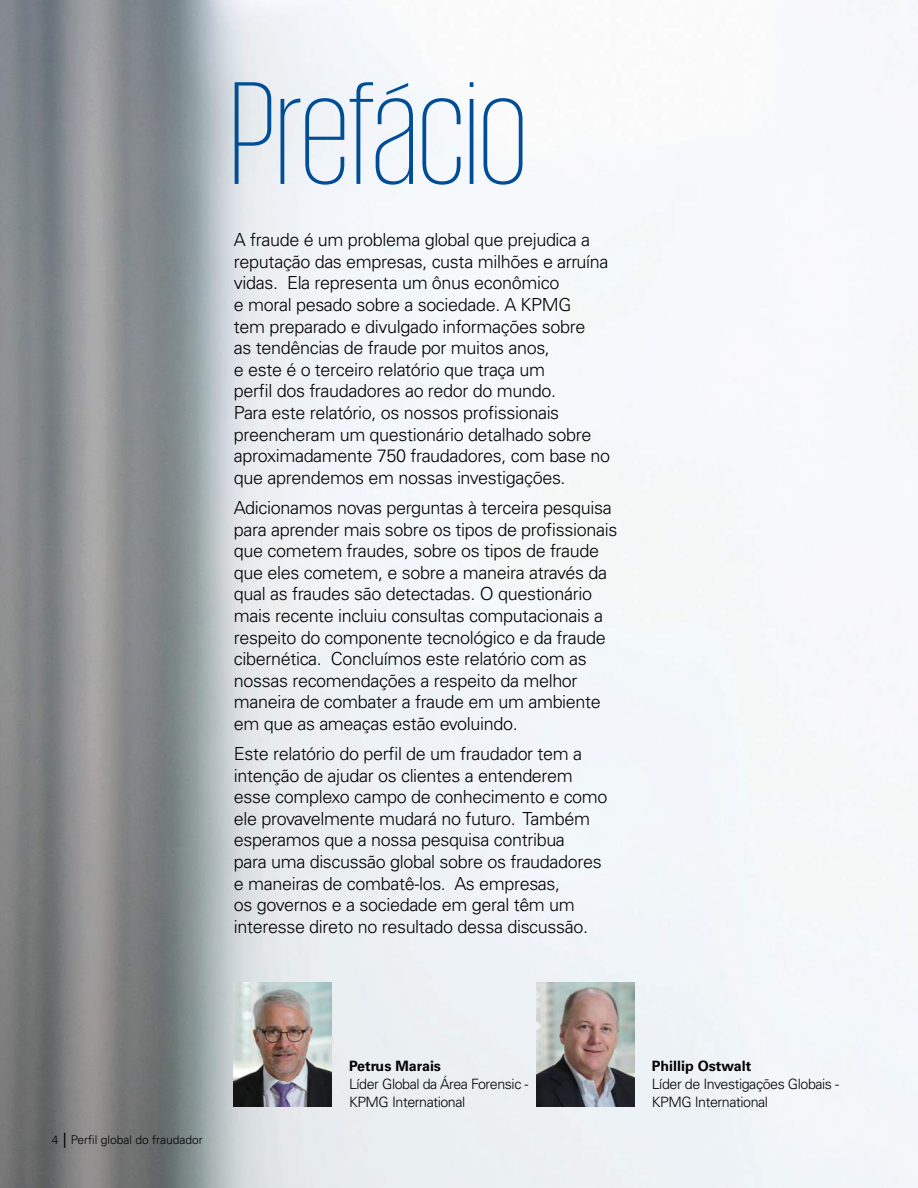
<style>
.page{position:relative;width:918px;height:1188px;background:#fff}
.page>*{position:absolute;margin:0;border:0;box-sizing:border-box;transform-origin:0 0}
.t1{font:200 150px "KPMG";color:#004e98}
.t2{font:300 18px/21.6px "Univers LT Std";letter-spacing:-.02em;color:#000}
.t3{font:300 14.25px/18px "Univers LT Std";letter-spacing:-.03em;color:#000}
.t4{font:700 14.25px "Univers LT Std";color:#000}
.t5{font:300 12px "Univers LT Std";color:#000}
.s1{font-weight:400;font-size:15px}
</style>
<div class="page">
<img style="left:0;top:0;width:918px;height:1188px">
<img style="left:234px;top:983px;width:98px;height:124px">
<img style="left:537px;top:983px;width:98px;height:124px">
<h1 class="t1" style="left:229px;top:62px;width:299px">Prefácio</h1>
<p class="t2" style="left:234px;top:229px;width:378px">A fraude é um problema global que prejudica a reputação das empresas, custa milhões e arruína vidas. Ela representa um ônus econômico<br>e moral pesado sobre a sociedade. A KPMG<br>tem preparado e divulgado informações sobre<br>as tendências de fraude por muitos anos,<br>e este é o terceiro relatório que traça um<br>perfil dos fraudadores ao redor do mundo.<br>Para este relatório, os nossos profissionais preencheram um questionário detalhado sobre aproximadamente 750 fraudadores, com base no que aprendemos em nossas investigações.</p>
<p class="t2" style="left:234px;top:497px;width:385px">Adicionamos novas perguntas à terceira pesquisa para aprender mais sobre os tipos de profissionais que cometem fraudes, sobre os tipos de fraude que eles cometem, e sobre a maneira através da qual as fraudes são detectadas. O questionário mais recente incluiu consultas computacionais a respeito do componente tecnológico e da fraude cibernética. Concluímos este relatório com as nossas recomendações a respeito da melhor maneira de combater a fraude em um ambiente em que as ameaças estão evoluindo.</p>
<p class="t2" style="left:234px;top:743px;width:375px">Este relatório do perfil de um fraudador tem a intenção de ajudar os clientes a entenderem esse complexo campo de conhecimento e como ele provavelmente mudará no futuro. Também esperamos que a nossa pesquisa contribua<br>para uma discussão global sobre os fraudadores e maneiras de combatê-los. As empresas,<br>os governos e a sociedade em geral têm um interesse direto no resultado dessa discussão.</p>
<p class="t5" style="left:52px;top:1133px;width:152px">4 <span class="s1">|</span> Perfil global do fraudador</p>
<p class="t4" style="left:349px;top:1058px;width:94px">Petrus Marais</p>
<p class="t3" style="left:349px;top:1075px;width:181px">Líder Global da Área Forensic -<br>KPMG International</p>
<p class="t4" style="left:652px;top:1058px;width:101px">Phillip Ostwalt</p>
<p class="t3" style="left:652px;top:1075px;width:189px">Líder de Investigações Globais -<br>KPMG International</p>
</div>
